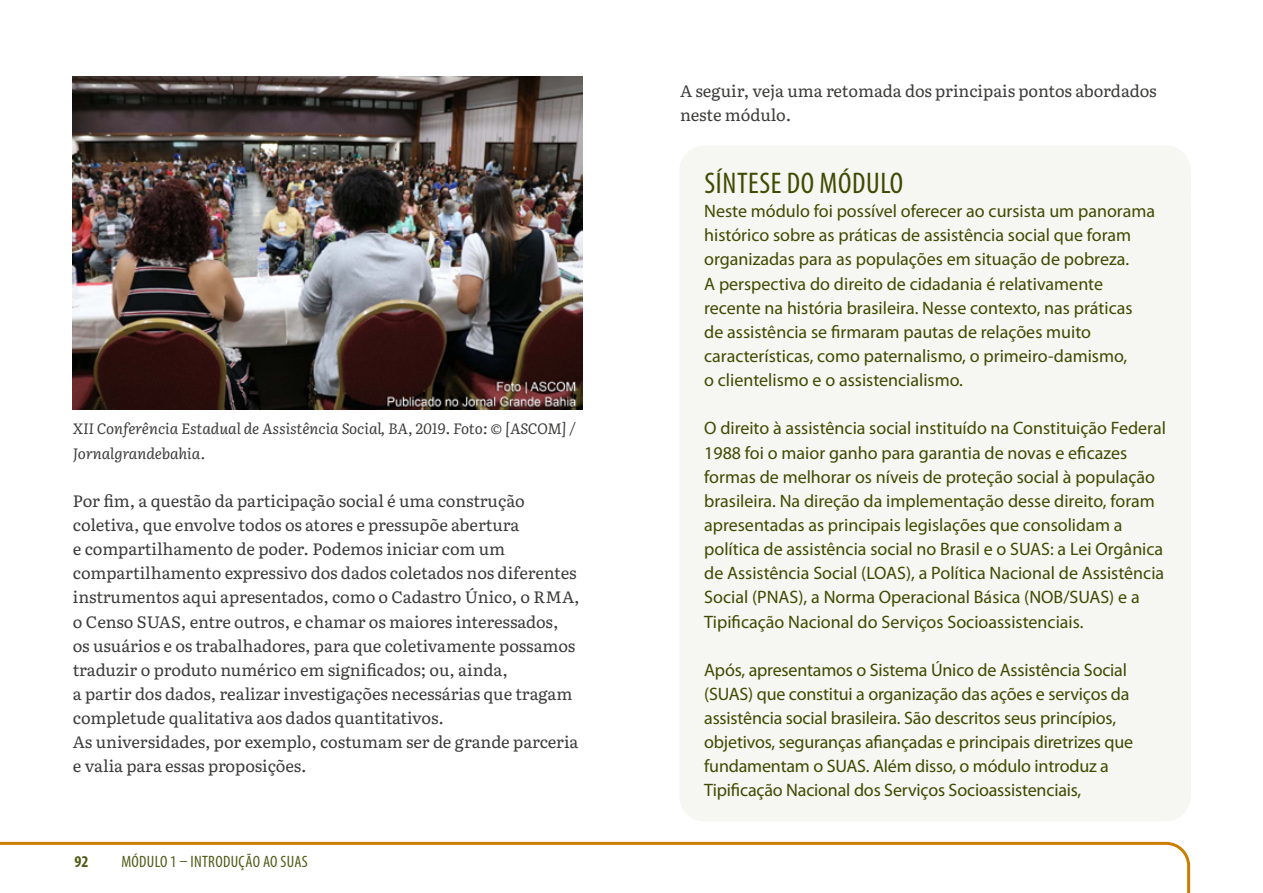
<style>
.page{position:relative;width:1263px;height:893px;background:#fff}
.page>*{position:absolute;margin:0;border:0;box-sizing:border-box;transform-origin:0 0}
.Síntese_título{font:condensed 30px "Myriad Pro";letter-spacing:.02em;color:#404a00}
.Síntese_texto{font:18px/24.2px "Myriad Pro";color:#404a00}
.Corpo_de_texto{font:16.5px/24.2px "Literata";letter-spacing:-.005em;color:#3c3c3b}
.t1{font:condensed 16.5px "Myriad Pro";letter-spacing:.02em;color:#535c1a}
.t2{font:700 condensed 16.5px "Myriad Pro";color:#535c1a}
.Legenda{font:italic 15px/24.2px "Literata";color:#3c3c3b}
</style>
<div class="page">
<svg style="left:0;top:841px;width:1191px;height:52px"></svg>
<img style="left:73px;top:76px;width:510px;height:333px">
<div style="left:680px;top:146px;width:510px;height:74px;background:#f6f6f2;border-radius:24px"></div>
<div style="left:679px;top:146px;width:512px;height:75px;border:2px solid #f6f6f2;border-radius:24px"></div>
<div style="left:680px;top:179px;width:510px;height:642px;background:#f6f6f2;border-radius:24px"></div>
<p class="Legenda" style="left:73px;top:416px;width:504px">XII Conferência Estadual de Assistência Social, BA, 2019. Foto: © [ASCOM] /<br>Jornalgrandebahia.</p>
<p class="Corpo_de_texto" style="left:73px;top:488px;width:508px">Por fim, a questão da participação social é uma construção coletiva, que envolve todos os atores e pressupõe abertura<br>e compartilhamento de poder. Podemos iniciar com um compartilhamento expressivo dos dados coletados nos diferentes instrumentos aqui apresentados, como o Cadastro Único, o RMA, o Censo SUAS, entre outros, e chamar os maiores interessados,<br>os usuários e os trabalhadores, para que coletivamente possamos traduzir o produto numérico em significados; ou, ainda,<br>a partir dos dados, realizar investigações necessárias que tragam completude qualitativa aos dados quantitativos.<br>As universidades, por exemplo, costumam ser de grande parceria e valia para essas proposições.</p>
<p class="t2" style="left:74px;top:851px;width:16px">92</p>
<p class="t1" style="left:121px;top:851px;width:188px">MÓDULO 1 – INTRODUÇÃO AO SUAS</p>
<p class="Corpo_de_texto" style="left:680px;top:77px;width:478px">A seguir, veja uma retomada dos principais pontos abordados neste módulo.</p>
<p class="Síntese_título" style="left:704px;top:165px;width:200px">SÍNTESE DO MÓDULO</p>
<p class="Síntese_texto" style="left:704px;top:199px;width:452px">Neste módulo foi possível oferecer ao cursista um panorama histórico sobre as práticas de assistência social que foram organizadas para as populações em situação de pobreza.<br>A perspectiva do direito de cidadania é relativamente recente na história brasileira. Nesse contexto, nas práticas de assistência se firmaram pautas de relações muito características, como paternalismo, o primeiro-damismo,<br>o clientelismo e o assistencialismo.</p>
<p class="Síntese_texto" style="left:704px;top:416px;width:463px">O direito à assistência social instituído na Constituição Federal 1988 foi o maior ganho para garantia de novas e eficazes formas de melhorar os níveis de proteção social à população brasileira. Na direção da implementação desse direito, foram apresentadas as principais legislações que consolidam a política de assistência social no Brasil e o SUAS: a Lei Orgânica de Assistência Social (LOAS), a Política Nacional de Assistência Social (PNAS), a Norma Operacional Básica (NOB/SUAS) e a Tipificação Nacional do Serviços Socioassistenciais.</p>
<p class="Síntese_texto" style="left:704px;top:657px;width:430px">Após, apresentamos o Sistema Único de Assistência Social (SUAS) que constitui a organização das ações e serviços da assistência social brasileira. São descritos seus princípios, objetivos, seguranças afiançadas e principais diretrizes que fundamentam o SUAS. Além disso, o módulo introduz a Tipificação Nacional dos Serviços Socioassistenciais,</p>
</div>
